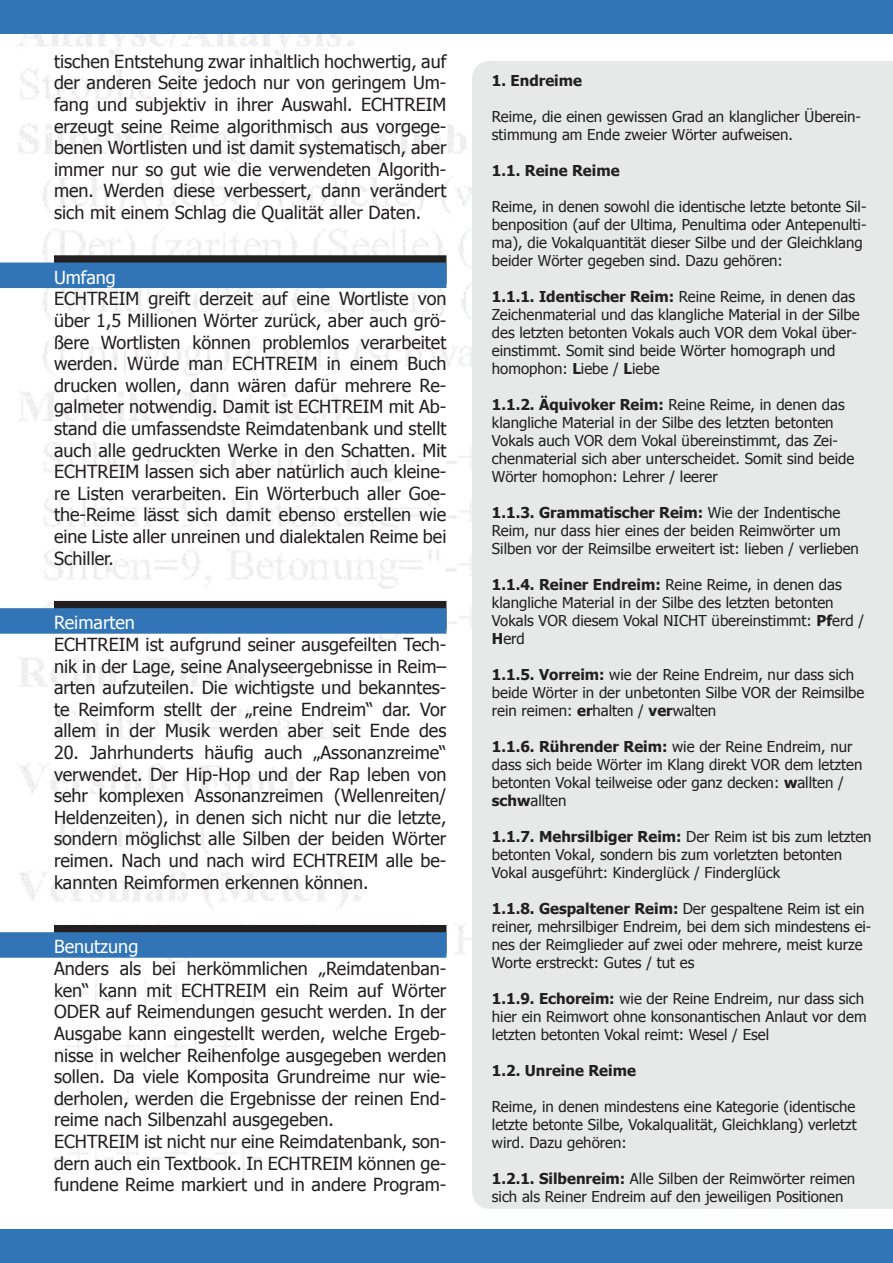
<style>
.page{position:relative;width:893px;height:1263px;background:#fff}
.page>*{position:absolute;margin:0;border:0;box-sizing:border-box;transform-origin:0 0}
.t1{font:18px/21.6px "Tahoma";color:#231f20;text-align:justify}
.Head1{font:18px "Tahoma";color:#fff}
.Table{font:15px/18px "Tahoma";color:#231f20}
.Table_copy{font:15px/18px "Tahoma";color:#231f20}
.Table_copy-2{font:700 15px "Tahoma";color:#231f20}
.s1{font-weight:700}
</style>
<div class="page">
<img style="left:3px;top:33px;width:887px;height:1145px">
<div style="left:0;top:0;width:893px;height:33px;background:#3275b6"></div>
<div style="left:54px;top:255px;width:392px;height:29px;background:#231f20"></div>
<div style="left:0;top:263px;width:446px;height:25px;background:#3275b6"></div>
<div style="left:54px;top:601px;width:392px;height:28px;background:#231f20"></div>
<div style="left:0;top:608px;width:446px;height:26px;background:#3275b6"></div>
<div style="left:54px;top:925px;width:392px;height:28px;background:#231f20"></div>
<div style="left:0;top:932px;width:446px;height:26px;background:#3275b6"></div>
<div style="left:0;top:1230px;width:893px;height:33px;background:#3275b6"></div>
<div style="left:472px;top:61px;width:421px;height:1148px;background:#e7e8e8"></div>
<p class="t1" style="left:54px;top:50px;width:394px">tischen Entstehung zwar inhaltlich hochwertig, auf der anderen Seite jedoch nur von geringem Um&shy;fang und subjektiv in ihrer Auswahl. ECHTREIM erzeugt seine Reime algorithmisch aus vorgege&shy;benen Wortlisten und ist damit systematisch, aber immer nur so gut wie die verwendeten Algorith&shy;men. Werden diese verbessert, dann verändert sich mit einem Schlag die Qualität aller Daten.</p>
<p class="Head1" style="left:54px;top:265px;width:63px">Umfang</p>
<p class="t1" style="left:54px;top:287px;width:394px">ECHTREIM greift derzeit auf eine Wortliste von über 1,5 Millionen Wörter zurück, aber auch grö&shy;ßere Wortlisten können problemlos verarbeitet werden. Würde man ECHTREIM in einem Buch drucken wollen, dann wären dafür mehrere Re&shy;galmeter notwendig. Damit ist ECHTREIM mit Ab&shy;stand die umfassendste Reimdatenbank und stellt auch alle gedruckten Werke in den Schatten. Mit ECHTREIM lassen sich aber natürlich auch kleine&shy;re Listen verarbeiten. Ein Wörterbuch aller Goe&shy;the-Reime lässt sich damit ebenso erstellen wie eine Liste aller unreinen und dialektalen Reime bei Schiller.</p>
<p class="Head1" style="left:54px;top:611px;width:83px">Reimarten</p>
<p class="t1" style="left:54px;top:633px;width:394px">ECHTREIM ist aufgrund seiner ausgefeilten Tech&shy;nik in der Lage, seine Analyseergebnisse in Reim– arten aufzuteilen. Die wichtigste und bekanntes&shy;te Reimform stellt der „reine Endreim“ dar. Vor allem in der Musik werden aber seit Ende des</p>
<p class="t1" style="left:54px;top:741px;width:394px">20. Jahrhunderts häufig auch „Assonanzreime“ verwendet. Der Hip-Hop und der Rap leben von sehr komplexen Assonanzreimen (Wellenreiten/ Heldenzeiten), in denen sich nicht nur die letzte, sondern möglichst alle Silben der beiden Wörter reimen. Nach und nach wird ECHTREIM alle be&shy;kannten Reimformen erkennen können.</p>
<p class="Head1" style="left:54px;top:935px;width:86px">Benutzung</p>
<p class="t1" style="left:54px;top:957px;width:394px">Anders als bei herkömmlichen „Reimdatenban&shy;ken“ kann mit ECHTREIM ein Reim auf Wörter ODER auf Reimendungen gesucht werden. In der Ausgabe kann eingestellt werden, welche Ergeb&shy;nisse in welcher Reihenfolge ausgegeben werden sollen. Da viele Komposita Grundreime nur wie&shy;derholen, werden die Ergebnisse der reinen End&shy;reime nach Silbenzahl ausgegeben.</p>
<p class="t1" style="left:54px;top:1130px;width:394px">ECHTREIM ist nicht nur eine Reimdatenbank, son&shy;dern auch ein Textbook. In ECHTREIM können ge&shy;fundene Reime markiert und in andere Program-</p>
<p class="Table_copy-2" style="left:492px;top:70px;width:92px">1. Endreime</p>
<p class="Table" style="left:492px;top:107px;width:371px">Reime, die einen gewissen Grad an klanglicher Überein&shy;stimmung am Ende zweier Wörter aufweisen.</p>
<p class="Table_copy-2" style="left:492px;top:160px;width:129px">1.1. Reine Reime</p>
<p class="Table" style="left:492px;top:197px;width:376px">Reime, in denen sowohl die identische letzte betonte Sil&shy;benposition (auf der Ultima, Penultima oder Antepenulti&shy;ma), die Vokalquantität dieser Silbe und der Gleichklang beider Wörter gegeben sind. Dazu gehören:</p>
<p class="Table" style="left:492px;top:287px;width:369px"><span class="s1">1.1.1. Identischer Reim:</span> Reine Reime, in denen das Zeichenmaterial und das klangliche Material in der Silbe des letzten betonten Vokals auch VOR dem Vokal über&shy;einstimmt. Somit sind beide Wörter homograph und homophon: <span class="s1">L</span>iebe / <span class="s1">L</span>iebe</p>
<p class="Table" style="left:492px;top:395px;width:364px"><span class="s1">1.1.2. Äquivoker Reim:</span> Reine Reime, in denen das klangliche Material in der Silbe des letzten betonten Vokals auch VOR dem Vokal übereinstimmt, das Zei&shy;chenmaterial sich aber unterscheidet. Somit sind beide Wörter homophon: Lehrer / leerer</p>
<p class="Table" style="left:492px;top:503px;width:369px"><span class="s1">1.1.3. Grammatischer Reim:</span> Wie der Indentische<br>Reim, nur dass hier eines der beiden Reimwörter um<br>Silben vor der Reimsilbe erweitert ist: lieben / verlieben</p>
<p class="Table" style="left:492px;top:575px;width:374px"><span class="s1">1.1.4. Reiner Endreim:</span> Reine Reime, in denen das klangliche Material in der Silbe des letzten betonten Vokals VOR diesem Vokal NICHT übereinstimmt: <span class="s1">Pf</span>erd / <span class="s1">H</span>erd</p>
<p class="Table" style="left:492px;top:665px;width:374px"><span class="s1">1.1.5. Vorreim:</span> wie der Reine Endreim, nur dass sich beide Wörter in der unbetonten Silbe VOR der Reimsilbe rein reimen: <span class="s1">er</span>halten / <span class="s1">ver</span>walten</p>
<p class="Table" style="left:492px;top:737px;width:372px"><span class="s1">1.1.6. Rührender Reim:</span> wie der Reine Endreim, nur dass sich beide Wörter im Klang direkt VOR dem letzten betonten Vokal teilweise oder ganz decken: <span class="s1">w</span>allten / <span class="s1">schw</span>allten</p>
<p class="Table" style="left:492px;top:827px;width:381px"><span class="s1">1.1.7. Mehrsilbiger Reim:</span> Der Reim ist bis zum letzten betonten Vokal, sondern bis zum vorletzten betonten<br>Vokal ausgeführt: Kinderglück / Finderglück</p>
<p class="Table_copy" style="left:492px;top:899px;width:381px"><span class="s1">1.1.8. Gespaltener Reim:</span> Der gespaltene Reim ist ein reiner, mehrsilbiger Endreim, bei dem sich mindestens ei&shy;nes der Reimglieder auf zwei oder mehrere, meist kurze Worte erstreckt: Gutes / tut es</p>
<p class="Table" style="left:492px;top:989px;width:376px"><span class="s1">1.1.9. Echoreim:</span> wie der Reine Endreim, nur dass sich hier ein Reimwort ohne konsonantischen Anlaut vor dem letzten betonten Vokal reimt: Wesel / Esel</p>
<p class="Table_copy-2" style="left:492px;top:1060px;width:145px">1.2. Unreine Reime</p>
<p class="Table" style="left:492px;top:1097px;width:366px;text-align:justify">Reime, in denen mindestens eine Kategorie (identische letzte betonte Silbe, Vokalqualität, Gleichklang) verletzt wird. Dazu gehören:</p>
<p class="Table" style="left:492px;top:1169px;width:365px"><span class="s1">1.2.1. Silbenreim:</span> Alle Silben der Reimwörter reimen sich als Reiner Endreim auf den jeweiligen Positionen</p>
</div>
